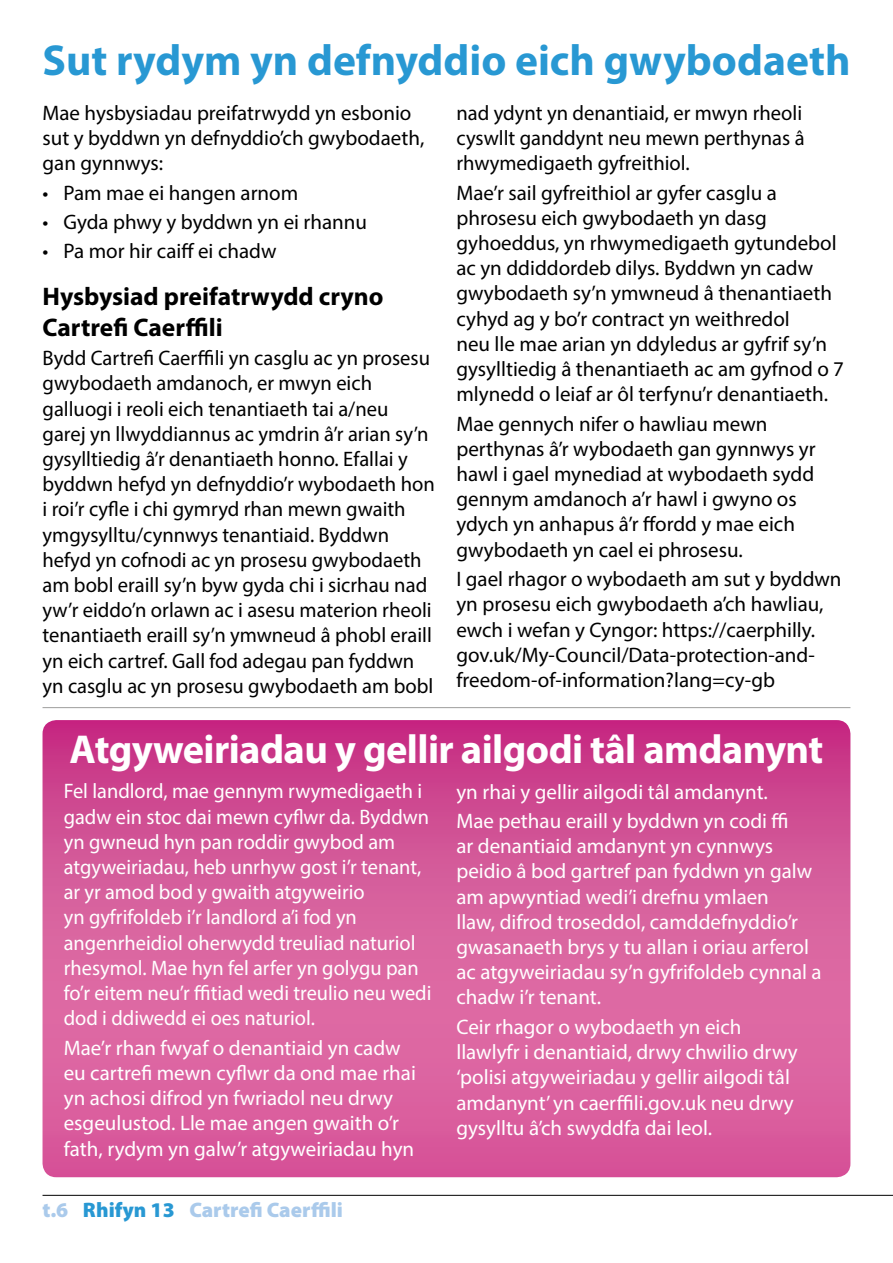
<style>
.page{position:relative;width:893px;height:1263px;background:#fff}
.page>*{position:absolute;margin:0;border:0;box-sizing:border-box;transform-origin:0 0}
.t1{font:700 43.5px "Myriad Pro";color:#2898d3}
.t2{font:700 40.5px "Myriad Pro";letter-spacing:-.015em;color:#fff}
.t3{font:700 25.5px/30.6px "Myriad Pro";color:#000}
.t4{font:21px/25.2px "Myriad Pro";color:#000}
.t5{font:21px/25.2px "Myriad Pro";color:#fff}
.t6{font:900 21px "Myriad Pro";color:#aacaeb}
.s1{color:#2898d3}
</style>
<div class="page">
<svg style="left:43px;top:720px;width:807px;height:457px;background:#d55899"></svg>
<hr style="left:43px;top:1195px;width:850px;height:1px;background:#000">
<hr style="left:43px;top:707px;width:807px;height:1px;background:#9d9d9c">
<h1 class="t1" style="left:43px;top:32px;width:809px">Sut rydym yn defnyddio eich gwybodaeth</h1>
<p class="t4" style="left:43px;top:100px;width:383px">Mae hysbysiadau preifatrwydd yn esbonio sut y byddwn yn defnyddio’ch gwybodaeth, gan gynnwys:</p>
<p class="t4" style="left:43px;top:180px;width:257px">• Pam mae ei hangen arnom</p>
<p class="t4" style="left:43px;top:209px;width:326px">• Gyda phwy y byddwn yn ei rhannu</p>
<p class="t4" style="left:43px;top:238px;width:235px">• Pa mor hir caiff ei chadw</p>
<p class="t3" style="left:43px;top:280px;width:343px">Hysbysiad preifatrwydd cryno<br>Cartrefi Caerffili</p>
<p class="t4" style="left:43px;top:345px;width:394px">Bydd Cartrefi Caerffili yn casglu ac yn prosesu gwybodaeth amdanoch, er mwyn eich galluogi i reoli eich tenantiaeth tai a/neu garej yn llwyddiannus ac ymdrin â’r arian sy’n gysylltiedig â’r denantiaeth honno. Efallai y byddwn hefyd yn defnyddio’r wybodaeth hon i roi’r cyfle i chi gymryd rhan mewn gwaith ymgysylltu/cynnwys tenantiaid. Byddwn hefyd yn cofnodi ac yn prosesu gwybodaeth am bobl eraill sy’n byw gyda chi i sicrhau nad yw’r eiddo’n orlawn ac i asesu materion rheoli tenantiaeth eraill sy’n ymwneud â phobl eraill yn eich cartref. Gall fod adegau pan fyddwn yn casglu ac yn prosesu gwybodaeth am bobl</p>
<p class="t4" style="left:456px;top:100px;width:350px;text-align:justify">nad ydynt yn denantiaid, er mwyn rheoli cyswllt ganddynt neu mewn perthynas â rhwymedigaeth gyfreithiol.</p>
<p class="t4" style="left:456px;top:180px;width:389px">Mae’r sail gyfreithiol ar gyfer casglu a phrosesu eich gwybodaeth yn dasg gyhoeddus, yn rhwymedigaeth gytundebol ac yn ddiddordeb dilys. Byddwn yn cadw gwybodaeth sy’n ymwneud â thenantiaeth cyhyd ag y bo’r contract yn weithredol<br>neu lle mae arian yn ddyledus ar gyfrif sy’n gysylltiedig â thenantiaeth ac am gyfnod o 7 mlynedd o leiaf ar ôl terfynu’r denantiaeth.</p>
<p class="t4" style="left:456px;top:411px;width:361px">Mae gennych nifer o hawliau mewn perthynas â’r wybodaeth gan gynnwys yr hawl i gael mynediad at wybodaeth sydd gennym amdanoch a’r hawl i gwyno os ydych yn anhapus â’r ffordd y mae eich gwybodaeth yn cael ei phrosesu.</p>
<p class="t4" style="left:456px;top:566px;width:387px">I gael rhagor o wybodaeth am sut y byddwn yn prosesu eich gwybodaeth a’ch hawliau, ewch i wefan y Cyngor: https://caerphilly. gov.uk/My-Council/Data-protection-and&shy;freedom-of-information?lang=cy-gb</p>
<h2 class="t2" style="left:70px;top:723px;width:755px">Atgyweiriadau y gellir ailgodi tâl amdanynt</h2>
<p class="t5" style="left:64px;top:778px;width:369px">Fel landlord, mae gennym rwymedigaeth i gadw ein stoc dai mewn cyflwr da. Byddwn yn gwneud hyn pan roddir gwybod am atgyweiriadau, heb unrhyw gost i’r tenant, ar yr amod bod y gwaith atgyweirio<br>yn gyfrifoldeb i’r landlord a’i fod yn angenrheidiol oherwydd treuliad naturiol rhesymol. Mae hyn fel arfer yn golygu pan fo’r eitem neu’r ffitiad wedi treulio neu wedi dod i ddiwedd ei oes naturiol.</p>
<p class="t5" style="left:64px;top:1035px;width:354px">Mae’r rhan fwyaf o denantiaid yn cadw eu cartrefi mewn cyflwr da ond mae rhai yn achosi difrod yn fwriadol neu drwy esgeulustod. Lle mae angen gwaith o’r fath, rydym yn galw’r atgyweiriadau hyn</p>
<p class="t5" style="left:456px;top:776px;width:334px;line-height:29.4px">yn rhai y gellir ailgodi tâl amdanynt.<br>Mae pethau eraill y byddwn yn codi ffi</p>
<p class="t5" style="left:456px;top:833px;width:367px">ar denantiaid amdanynt yn cynnwys peidio â bod gartref pan fyddwn yn galw am apwyntiad wedi’i drefnu ymlaen<br>llaw, difrod troseddol, camddefnyddio’r gwasanaeth brys y tu allan i oriau arferol ac atgyweiriadau sy’n gyfrifoldeb cynnal a chadw i’r tenant.</p>
<p class="t5" style="left:456px;top:1014px;width:343px">Ceir rhagor o wybodaeth yn eich llawlyfr i denantiaid, drwy chwilio drwy ‘polisi atgyweiriadau y gellir ailgodi tâl amdanynt’ yn caerffili.gov.uk neu drwy gysylltu â’ch swyddfa dai leol.</p>
<p class="t6" style="left:43px;top:1196px;width:302px">t.6 <span class="s1">Rhifyn 13</span> Cartrefi Caerffili</p>
</div>
